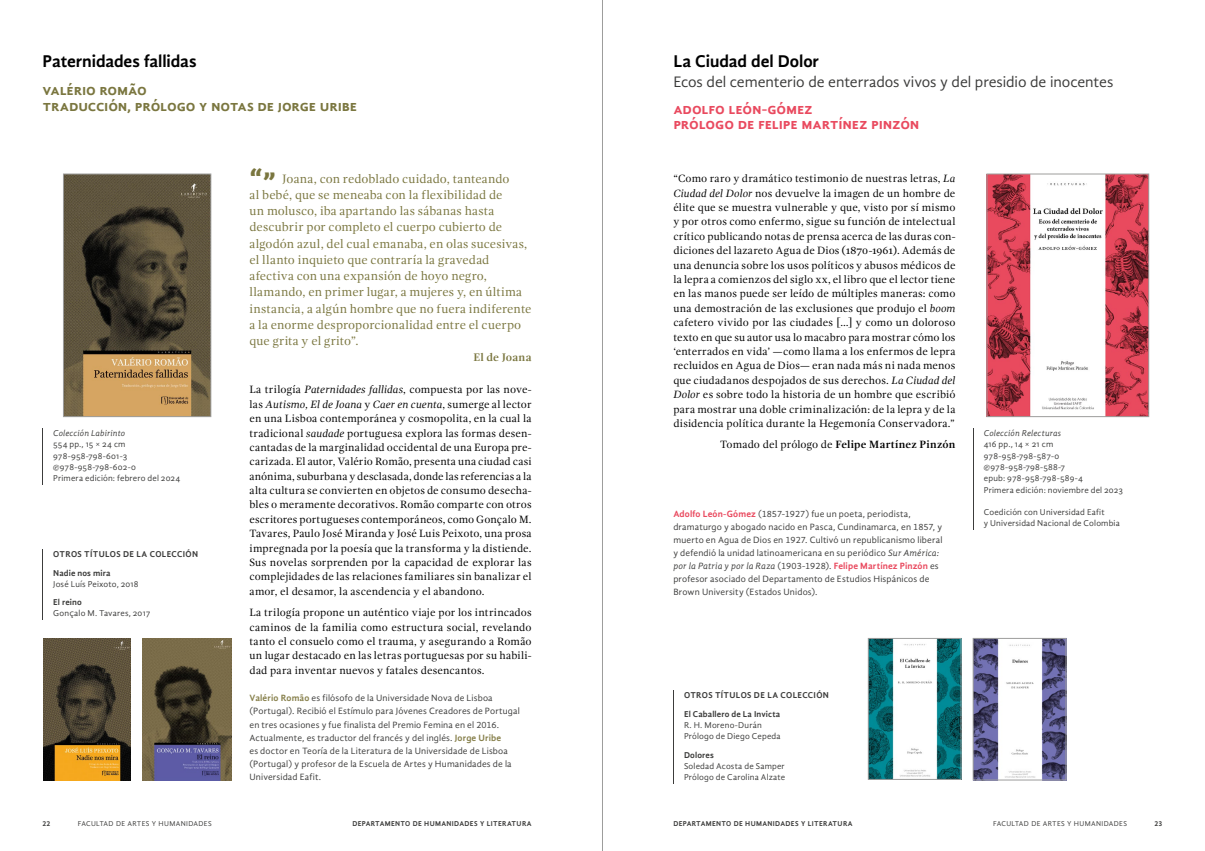
<style>
.page{position:relative;width:1205px;height:851px;background:#fff}
.page>*{position:absolute;margin:0;border:0;box-sizing:border-box;transform-origin:0 0}
.t1{font:700 30px "Gandhi Sans";color:#7a763f}
.t2{font:700 17.5px "Gandhi Sans";color:#000}
.t3{font:700 15.75px/15.8px "Gandhi Sans";letter-spacing:-.01em;color:#7a763f}
.t4{font:700 15.75px/15.8px "Gandhi Sans";letter-spacing:-.01em;color:#e94a5f}
.t5{font:15.62px "Gandhi Sans";color:#3c3c3b}
.t6{font:12.5px/16.2px "Gandhi Serif";letter-spacing:.005em;color:#7a763f}
.t7{font:700 11.25px "Gandhi Serif";letter-spacing:.015em;color:#7a763f}
.t8{font:10.88px/14.4px "Gandhi Serif";letter-spacing:.01em;color:#000;text-align:justify}
.t9{font:700 10.88px "Gandhi Serif";letter-spacing:.025em;color:#000}
.t10{font:9.38px/13.1px "Gandhi Sans";letter-spacing:.02em;color:#3c3c3b}
.t11{font:8.75px/11.2px "Gandhi Sans";letter-spacing:.02em;color:#3c3c3b}
.t12{font:700 8.75px/18.4px "Gandhi Sans";letter-spacing:.03em;color:#3c3c3b}
.t13{font:italic 8.75px "Gandhi Sans";letter-spacing:.015em;color:#3c3c3b}
.t14{font:700 7.25px "Gandhi Sans";letter-spacing:.05em;color:#3c3c3b}
.t15{font:7.25px "Gandhi Sans";letter-spacing:.05em;color:#3c3c3b}
.s1{font-family:"Arrobatherapy"}
.s2{font-style:italic}
.s3{font-weight:700;color:#88814d}
.s4{font-weight:400}
.s5{font-weight:700;color:#e94a5f}
</style>
<div class="page">
<svg style="left:973px;top:428px;width:1px;height:101px"></svg>
<svg style="left:673px;top:690px;width:1px;height:93px"></svg>
<img style="left:989px;top:176px;width:158px;height:238px">
<div style="left:987px;top:174px;width:162px;height:242px;border:1px solid #9d9d9c"></div>
<img style="left:975px;top:640px;width:89px;height:138px">
<div style="left:973px;top:638px;width:93px;height:142px;border:1px solid #9d9d9c"></div>
<img style="left:870px;top:640px;width:89px;height:137px">
<div style="left:868px;top:638px;width:93px;height:141px;border:1px solid #9d9d9c"></div>
<img style="left:44px;top:638px;width:87px;height:142px">
<img style="left:143px;top:638px;width:89px;height:142px">
<img style="left:65px;top:176px;width:144px;height:238px">
<div style="left:63px;top:174px;width:148px;height:242px;border:1px solid #9d9d9c"></div>
<hr style="left:602px;top:0;width:1px;height:850px;background:#9d9d9c">
<h2 class="t2" style="left:43px;top:51px;width:156px">Paternidades fallidas</h2>
<h3 class="t3" style="left:43px;top:81px;width:316px">Valério Romão<br>Traducción, prólogo y notas de Jorge Uribe</h3>
<p class="t13" style="left:53px;top:428px;width:74px">Colección Labirinto</p>
<p class="t11" style="left:53px;top:439px;width:129px">554 pp., 15 × 24 cm<br>978-958-798-601-3<br><span class="s1">E</span>978-958-798-602-0<br>Primera edición: febrero del 2024</p>
<p class="t12" style="left:53px;top:545px;width:146px">OTROS TÍTULOS DE LA COLECCIÓN<br>Nadie nos mira</p>
<p class="t11" style="left:53px;top:578px;width:87px">José Luís Peixoto, 2018</p>
<p class="t12" style="left:53px;top:593px;width:30px">El reino</p>
<p class="t11" style="left:53px;top:607px;width:99px">GonÇalo M. Tavares, 2017</p>
<h1 class="t1" style="left:249px;top:163px;width:28px">“”</h1>
<p class="t6" style="left:249px;top:170px;width:284px;text-indent:33px">Joana, con redoblado cuidado, tanteando<br>al bebé, que se meneaba con la flexibilidad de<br>un molusco, iba apartando las sábanas hasta descubrir por completo el cuerpo cubierto de algodón azul, del cual emanaba, en olas sucesivas, el llanto inquieto que contraría la gravedad afectiva con una expansión de hoyo negro, llamando, en primer lugar, a mujeres y, en última instancia, a algún hombre que no fuera indiferente a la enorme desproporcionalidad entre el cuerpo que grita y el grito”.</p>
<p class="t7" style="left:473px;top:351px;width:60px">El de Joana</p>
<p class="t8" style="left:249px;top:382px;width:284px">La trilogía <span class="s2">Paternidades fallidas</span>, compuesta por las nove&shy;las <span class="s2">Autismo, El de Joana</span> y <span class="s2">Caer en cuenta</span>, sumerge al lector en una Lisboa contemporánea y cosmopolita, en la cual la tradicional <span class="s2">saudade</span> portuguesa explora las formas desen&shy;cantadas de la marginalidad occidental de una Europa pre&shy;carizada. El autor, Valério Romão, presenta una ciudad casi anónima, suburbana y desclasada, donde las referencias a la alta cultura se convierten en objetos de consumo desecha&shy;bles o meramente decorativos. Romão comparte con otros escritores portugueses contemporáneos, como Gonçalo M.<br>Tavares, Paulo José Miranda y José Luis Peixoto, una prosa impregnada por la poesía que la transforma y la distiende.<br>Sus novelas sorprenden por la capacidad de explorar las complejidades de las relaciones familiares sin banalizar el amor, el desamor, la ascendencia y el abandono.</p>
<p class="t8" style="left:249px;top:605px;width:284px">La trilogía propone un auténtico viaje por los intrincados caminos de la familia como estructura social, revelando tanto el consuelo como el trauma, y asegurando a Romão un lugar destacado en las letras portuguesas por su habili&shy;dad para inventar nuevos y fatales desencantos.</p>
<p class="t10" style="left:249px;top:691px;width:272px"><span class="s3">Valério Romão</span> es filósofo de la Universidade Nova de Lisboa (Portugal). Recibió el Estímulo para Jóvenes Creadores de Portugal en tres ocasiones y fue finalista del Premio Femina en el 2016.<br>Actualmente, es traductor del francés y del inglés. <span class="s3">Jorge Uribe<br></span>es doctor en Teoría de la Literatura de la Universidade de Lisboa (Portugal) y profesor de la Escuela de Artes y Humanidades de la Universidad Eafit.</p>
<h2 class="t2" style="left:673px;top:51px;width:147px">La Ciudad del Dolor</h2>
<h3 class="t5" style="left:673px;top:73px;width:441px">Ecos del cementerio de enterrados vivos y del presidio de inocentes</h3>
<h3 class="t4" style="left:673px;top:100px;width:248px">Adolfo León-Gómez<br>Prólogo de Felipe Martínez Pinzón</h3>
<p class="t8" style="left:673px;top:171px;width:284px">“Como raro y dramático testimonio de nuestras letras, <span class="s2">La Ciudad del Dolor</span> nos devuelve la imagen de un hombre de élite que se muestra vulnerable y que, visto por sí mismo y por otros como enfermo, sigue su función de intelectual crítico publicando notas de prensa acerca de las duras con&shy;diciones del lazareto Agua de Dios (1870-1961). Además de una denuncia sobre los usos políticos y abusos médicos de la lepra a comienzos del siglo xx, el libro que el lector tiene en las manos puede ser leído de múltiples maneras: como una demostración de las exclusiones que produjo el <span class="s2">boom </span>cafetero vivido por las ciudades […] y como un doloroso texto en que su autor usa lo macabro para mostrar cómo los ‘enterrados en vida’ —como llama a los enfermos de lepra recluidos en Agua de Dios— eran nada más ni nada menos que ciudadanos despojados de sus derechos. <span class="s2">La Ciudad del Dolor</span> es sobre todo la historia de un hombre que escribió para mostrar una doble criminalización: de la lepra y de la disidencia política durante la Hegemonía Conservadora.”</p>
<p class="t9" style="left:720px;top:438px;width:237px"><span class="s4">Tomado del prólogo de</span> Felipe Martínez Pinzón</p>
<p class="t10" style="left:673px;top:507px;width:271px"><span class="s5">Adolfo León-Gómez</span> (1857-1927) fue un poeta, periodista, dramaturgo y abogado nacido en Pasca, Cundinamarca, en 1857, y muerto en Agua de Dios en 1927. Cultivó un republicanismo liberal y defendió la unidad latinoamericana en su periódico <span class="s2">Sur América: por la Patria y por la Raza</span> (1903-1928). <span class="s5">Felipe Martínez Pinzón</span> es profesor asociado del Departamento de Estudios Hispánicos de Brown University (Estados Unidos).</p>
<p class="t13" style="left:984px;top:428px;width:79px">Colección Relecturas</p>
<p class="t11" style="left:984px;top:439px;width:141px">416 pp., 14 × 21 cm<br>978-958-798-587-0<br><span class="s1">E</span>978-958-798-588-7<br>epub: 978-958-798-589-4<br>Primera edición: noviembre del 2023</p>
<p class="t11" style="left:984px;top:506px;width:138px">Coedición con Universidad Eafit<br>y Universidad Nacional de Colombia</p>
<p class="t12" style="left:684px;top:686px;width:146px">OTROS TÍTULOS DE LA COLECCIÓN<br>El Caballero de La Invicta</p>
<p class="t11" style="left:684px;top:719px;width:98px">R. H. Moreno-Durán<br>Prólogo de Diego Cepeda</p>
<p class="t12" style="left:684px;top:745px;width:31px">Dolores</p>
<p class="t11" style="left:684px;top:760px;width:103px">Soledad Acosta de Samper<br>Prólogo de Carolina Alzate</p>
<p class="t14" style="left:43px;top:819px;width:9px">22</p>
<p class="t15" style="left:78px;top:819px;width:135px">FACULTAD DE ARTES Y HUMANIDADES</p>
<p class="t14" style="left:352px;top:819px;width:181px">DEPARTAMENTO DE HUMANIDADES Y LITERATURA</p>
<p class="t14" style="left:673px;top:819px;width:181px">DEPARTAMENTO DE HUMANIDADES Y LITERATURA</p>
<p class="t15" style="left:993px;top:819px;width:135px">FACULTAD DE ARTES Y HUMANIDADES</p>
<p class="t14" style="left:1154px;top:819px;width:9px">23</p>
</div>
